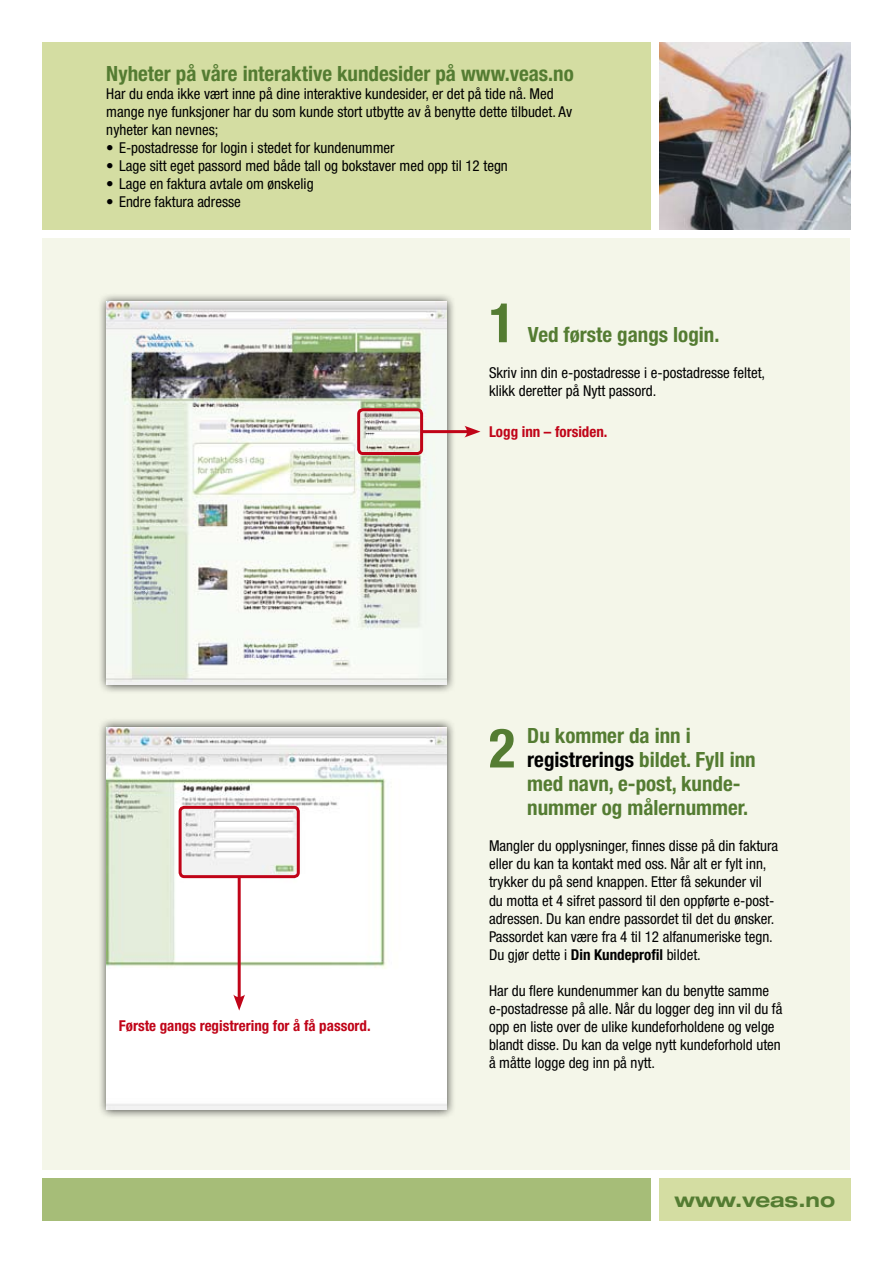
<style>
.page{position:relative;width:893px;height:1263px;background:#fff}
.page>*{position:absolute;margin:0;border:0;box-sizing:border-box;transform-origin:0 0}
.t1{font:700 condensed 54.6px "Helvetica Neue";color:#547c32}
.t2{font:700 condensed 21px/24px "Helvetica Neue";color:#547c32}
.t3{font:700 expanded 19.5px "Helvetica Neue";color:#547c32}
.t4{font:condensed 15px/18px "Helvetica Neue";color:#000}
.t5{font:700 condensed 15px "Helvetica Neue";color:#c00418}
.s1{color:#000}
.s2{font-weight:700}
</style>
<div class="page">
<div style="left:43px;top:43px;width:608px;height:187px;background:#d4dda2"></div>
<div style="left:659px;top:1178px;width:191px;height:42px;background:#d4dda2"></div>
<div style="left:43px;top:1178px;width:608px;height:42px;background:#a6bd78"></div>
<div style="left:43px;top:238px;width:807px;height:931px;background:#f4f6e9"></div>
<img style="left:659px;top:43px;width:191px;height:187px">
<div style="left:97px;top:292px;width:365px;height:409px;background:#000;opacity:.75"></div>
<img style="left:106px;top:302px;width:340px;height:383px">
<div style="left:97px;top:718px;width:365px;height:408px;background:#000;opacity:.75"></div>
<img style="left:106px;top:727px;width:340px;height:383px">
<div style="left:357px;top:408px;width:66px;height:47px;border:3px solid #c00418;border-radius:4px"></div>
<hr style="left:421px;top:430px;width:49px;height:3px;background:#c00418">
<svg style="left:464px;top:426px;width:16px;height:11px"></svg>
<div style="left:179px;top:806px;width:121px;height:72px;border:3px solid #c00418;border-radius:4px"></div>
<hr style="left:238px;top:876px;width:3px;height:124px;background:#c00418">
<svg style="left:233px;top:994px;width:12px;height:16px"></svg>
<h2 class="t2" style="left:106px;top:61px;width:469px">Nyheter på våre interaktive kundesider på www.veas.no</h2>
<p class="t4" style="left:106px;top:85px;width:467px">Har du enda ikke vært inne på dine interaktive kundesider, er det på tide nå. Med mange nye funksjoner har du som kunde stort utbytte av å benytte dette tilbudet. Av nyheter kan nevnes;</p>
<p class="t4" style="left:106px;top:139px;width:290px">• E-postadresse for login i stedet for kundenummer</p>
<p class="t4" style="left:106px;top:157px;width:403px">• Lage sitt eget passord med både tall og bokstaver med opp til 12 tegn</p>
<p class="t4" style="left:106px;top:175px;width:209px">• Lage en faktura avtale om ønskelig</p>
<p class="t4" style="left:106px;top:193px;width:136px">• Endre faktura adresse</p>
<p class="t5" style="left:119px;top:1016px;width:253px">Første gangs registrering for å få passord.</p>
<h1 class="t1" style="left:489px;top:290px;width:28px">1</h1>
<h2 class="t2" style="left:528px;top:322px;width:193px">Ved første gangs login.</h2>
<p class="t4" style="left:489px;top:364px;width:278px">Skriv inn din e-postadresse i e-postadresse feltet, klikk deretter på Nytt passord.</p>
<p class="t5" style="left:489px;top:422px;width:120px">Logg inn – forsiden.</p>
<h1 class="t1" style="left:489px;top:715px;width:28px">2</h1>
<h2 class="t2" style="left:527px;top:724px;width:230px">Du kommer da inn i <span class="s1">registrerings</span> bildet. Fyll inn med navn, e-post, kunde&shy;nummer og målernummer.</h2>
<p class="t4" style="left:489px;top:837px;width:291px">Mangler du opplysninger, finnes disse på din faktura eller du kan ta kontakt med oss. Når alt er fylt inn, trykker du på send knappen. Etter få sekunder vil du motta et 4 sifret passord til den oppførte e-post&shy;adressen. Du kan endre passordet til det du ønsker.<br>Passordet kan være fra 4 til 12 alfanumeriske tegn.<br>Du gjør dette i <span class="s2">Din Kundeprofil</span> bildet.</p>
<p class="t4" style="left:489px;top:981px;width:295px">Har du flere kundenummer kan du benytte samme e-postadresse på alle. Når du logger deg inn vil du få opp en liste over de ulike kundeforholdene og velge blandt disse. Du kan da velge nytt kundeforhold uten å måtte logge deg inn på nytt.</p>
<h3 class="t3" style="left:674px;top:1188px;width:162px">www.veas.no</h3>
</div>
